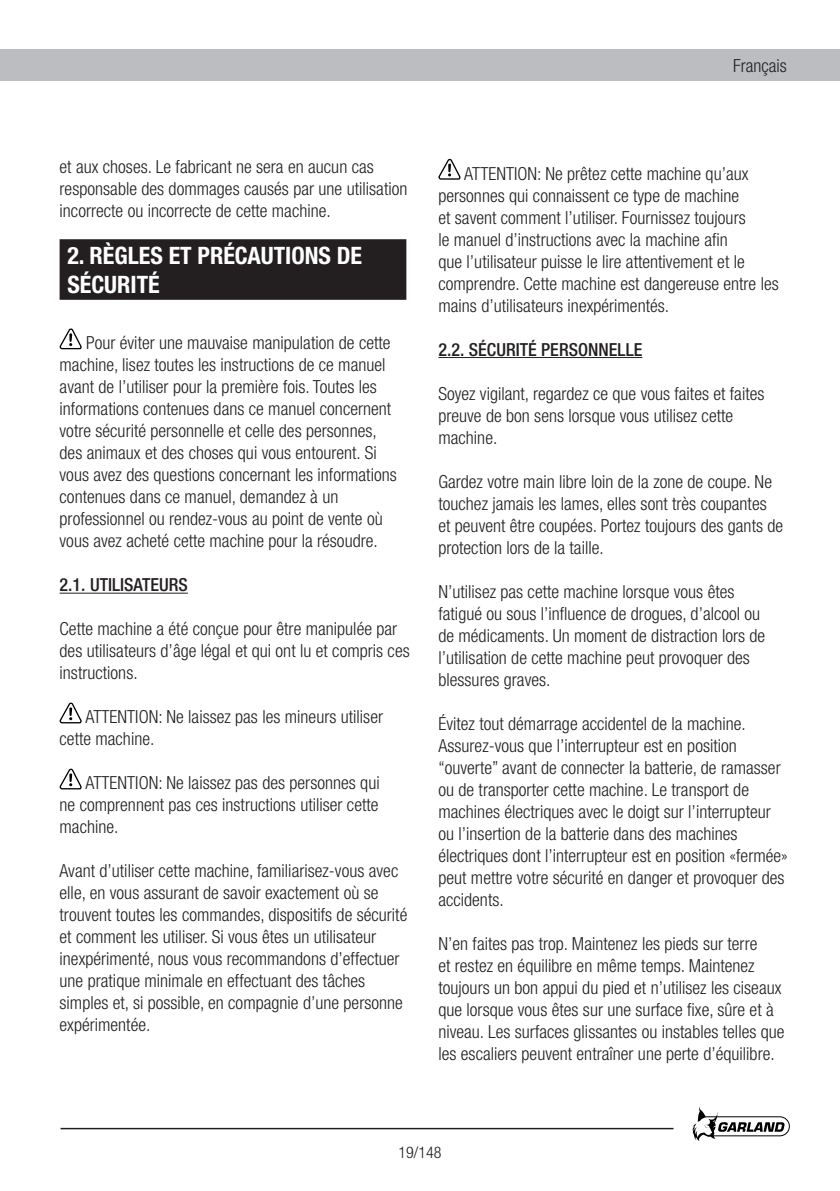
<style>
.page{position:relative;width:840px;height:1191px;background:#fff}
.page>*{position:absolute;margin:0;border:0;box-sizing:border-box;transform-origin:0 0}
.t1{font:700 condensed 24px/28.8px "Helvetica Neue";color:#fff}
.t2{font:300 condensed 18px/22px "Helvetica Neue";color:#231f20}
.t3{font:500 condensed 18px "Helvetica Neue";color:#231f20}
.t4{font:300 condensed 16px "Helvetica Neue";color:#231f20}
</style>
<div class="page">
<div style="left:0;top:50px;width:839px;height:31px;background:#bcbdc0"></div>
<svg style="left:692px;top:1107px;width:97px;height:34px"></svg>
<hr style="left:60px;top:1127px;width:613px;height:2px;background:#231f20">
<hr style="left:60px;top:593px;width:128px;height:1px;background:#231f20">
<div style="left:61px;top:240px;width:344px;height:59px;background:#231f20"></div>
<div style="left:60px;top:239px;width:346px;height:61px;border:2px solid #231f20"></div>
<svg style="left:59px;top:329px;width:23px;height:21px"></svg>
<svg style="left:59px;top:703px;width:23px;height:21px"></svg>
<svg style="left:59px;top:769px;width:23px;height:21px"></svg>
<hr style="left:438px;top:357px;width:204px;height:1px;background:#231f20">
<svg style="left:438px;top:159px;width:23px;height:21px"></svg>
<p class="t2" style="left:732px;top:55px;width:55px">Français</p>
<p class="t2" style="left:60px;top:156px;width:349px">et aux choses. Le fabricant ne sera en aucun cas responsable des dommages causés par une utilisation incorrecte ou incorrecte de cette machine.</p>
<h1 class="t1" style="left:67px;top:241px;width:296px">2. RÈGLES ET PRÉCAUTIONS DE<br>SÉCURITÉ</h1>
<p class="t2" style="left:60px;top:332px;width:338px;text-indent:26px">Pour éviter une mauvaise manipulation de cette machine, lisez toutes les instructions de ce manuel avant de l’utiliser pour la première fois. Toutes les informations contenues dans ce manuel concernent votre sécurité personnelle et celle des personnes, des animaux et des choses qui vous entourent. Si vous avez des questions concernant les informations contenues dans ce manuel, demandez à un professionnel ou rendez-vous au point de vente où vous avez acheté cette machine pour la résoudre.</p>
<p class="t3" style="left:60px;top:574px;width:130px">2.1. UTILISATEURS</p>
<p class="t2" style="left:60px;top:618px;width:351px">Cette machine a été conçue pour être manipulée par des utilisateurs d’âge légal et qui ont lu et compris ces instructions.</p>
<p class="t2" style="left:60px;top:706px;width:325px;text-indent:26px">ATTENTION: Ne laissez pas les mineurs utiliser cette machine.</p>
<p class="t2" style="left:60px;top:772px;width:321px;text-align:justify;text-indent:26px">ATTENTION: Ne laissez pas des personnes qui ne comprennent pas ces instructions utiliser cette machine.</p>
<p class="t2" style="left:60px;top:860px;width:349px">Avant d’utiliser cette machine, familiarisez-vous avec elle, en vous assurant de savoir exactement où se trouvent toutes les commandes, dispositifs de sécurité et comment les utiliser. Si vous êtes un utilisateur inexpérimenté, nous vous recommandons d’effectuer une pratique minimale en effectuant des tâches simples et, si possible, en compagnie d’une personne expérimentée.</p>
<p class="t2" style="left:438px;top:162px;width:341px;text-indent:26px">ATTENTION: Ne prêtez cette machine qu’aux personnes qui connaissent ce type de machine<br>et savent comment l’utiliser. Fournissez toujours<br>le manuel d’instructions avec la machine afin<br>que l’utilisateur puisse le lire attentivement et le comprendre. Cette machine est dangereuse entre les mains d’utilisateurs inexpérimentés.</p>
<p class="t3" style="left:438px;top:338px;width:205px">2.2. SÉCURITÉ PERSONNELLE</p>
<p class="t2" style="left:438px;top:382px;width:327px">Soyez vigilant, regardez ce que vous faites et faites preuve de bon sens lorsque vous utilisez cette machine.</p>
<p class="t2" style="left:438px;top:470px;width:346px">Gardez votre main libre loin de la zone de coupe. Ne touchez jamais les lames, elles sont très coupantes et peuvent être coupées. Portez toujours des gants de protection lors de la taille.</p>
<p class="t2" style="left:438px;top:580px;width:328px">N’utilisez pas cette machine lorsque vous êtes fatigué ou sous l’influence de drogues, d’alcool ou de médicaments. Un moment de distraction lors de l’utilisation de cette machine peut provoquer des blessures graves.</p>
<p class="t2" style="left:438px;top:712px;width:351px">Évitez tout démarrage accidentel de la machine.<br>Assurez-vous que l’interrupteur est en position “ouverte” avant de connecter la batterie, de ramasser ou de transporter cette machine. Le transport de machines électriques avec le doigt sur l’interrupteur ou l’insertion de la batterie dans des machines électriques dont l’interrupteur est en position «fermée» peut mettre votre sécurité en danger et provoquer des accidents.</p>
<p class="t2" style="left:438px;top:932px;width:347px">N’en faites pas trop. Maintenez les pieds sur terre<br>et restez en équilibre en même temps. Maintenez toujours un bon appui du pied et n’utilisez les ciseaux que lorsque vous êtes sur une surface fixe, sûre et à niveau. Les surfaces glissantes ou instables telles que les escaliers peuvent entraîner une perte d’équilibre.</p>
<p class="t4" style="left:398px;top:1143px;width:45px">19/148</p>
</div>
